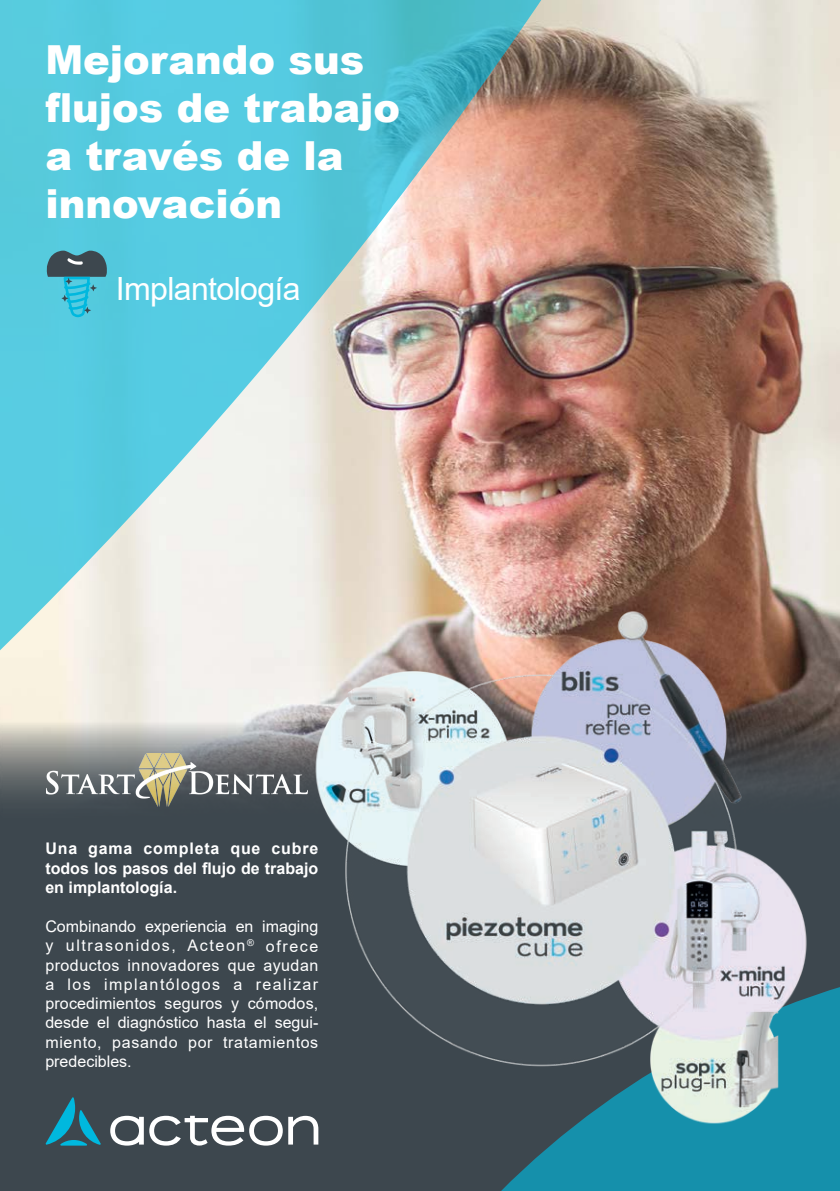
<style>
.page{position:relative;width:840px;height:1191px;background:#fff}
.page>*{position:absolute;margin:0;border:0;box-sizing:border-box;transform-origin:0 0}
.t1{font:900 40px/48px "Arial";color:#fff}
.t2{font:32px "Arial";letter-spacing:-.02em;color:#fff}
.t3{font:16px/19.2px "Arial";letter-spacing:.04em;color:#fff;text-align:justify}
.t4{font:700 16px/19.2px "Arial";color:#fff;text-align:justify}
</style>
<div class="page">
<div style="left:0;top:708px;width:839px;height:483px;background:#3d474e"></div>
<svg style="left:45px;top:1097px;width:56px;height:48px"></svg>
<svg style="left:288px;top:1116px;width:30px;height:28px"></svg>
<svg style="left:110px;top:1115px;width:172px;height:30px"></svg>
<svg style="left:501px;top:987px;width:338px;height:204px;background:#1889a2"></svg>
<img style="left:0;top:0;width:839px;height:807px">
<img style="left:0;top:0;width:630px;height:359px">
<svg style="left:0;top:359px;width:630px;height:342px;background:#bccac8"></svg>
<svg style="left:46px;top:250px;width:61px;height:68px;background:#459daf"></svg>
<img style="left:300px;top:597px;width:524px;height:535px">
<img style="left:46px;top:753px;width:261px;height:53px">
<h1 class="t1" style="left:45px;top:34px;width:356px">Mejorando sus flujos de trabajo a través de la innovación</h1>
<h2 class="t2" style="left:116px;top:267px;width:186px">Implantología</h2>
<p class="t4" style="left:45px;top:839px;width:274px">Una gama completa que cubre todos los pasos del flujo de trabajo en implantología.</p>
<p class="t3" style="left:45px;top:917px;width:274px">Combinando experiencia en imaging y ultrasonidos, Acteon<sup>®</sup> ofrece productos innovadores que ayudan a los implantólogos a realizar procedimientos seguros y cómodos, desde el diagnóstico hasta el segui&shy;miento, pasando por tratamientos predecibles.</p>
</div>
